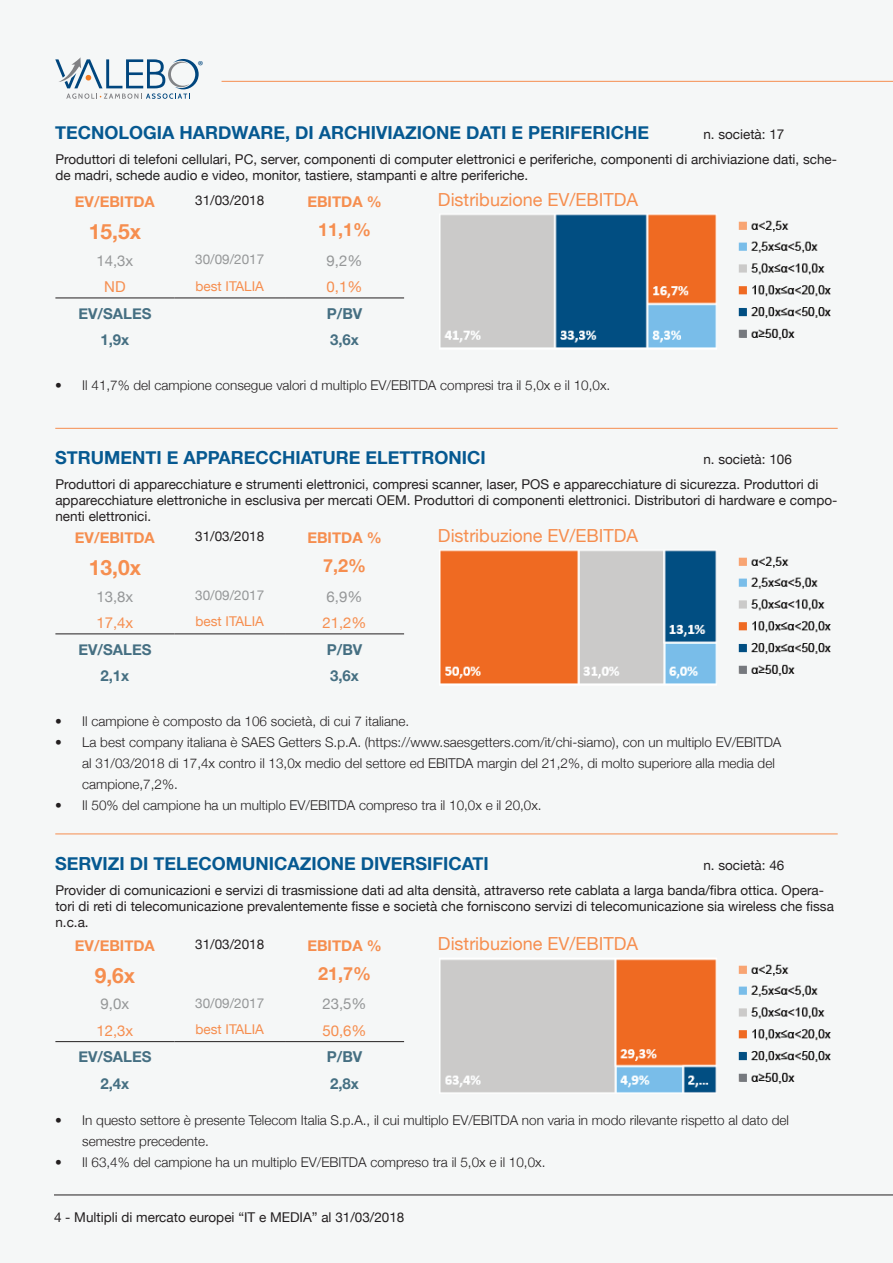
<style>
.page{position:relative;width:893px;height:1263px;background:#f5f7f7}
.page>*{position:absolute;margin:0;border:0;box-sizing:border-box;transform-origin:0 0}
.t1{font:700 21px "Helvetica Neue";color:#f68e4f}
.t2{font:700 18px "Helvetica Neue";color:#065991}
.t3{font:18px "Helvetica Neue";color:#f68e4f}
.t4{font:700 18px "Helvetica Neue";color:#f68e4f}
.t5{font:700 15px "Helvetica Neue";color:#456f82}
.t6{font:700 15px "Helvetica Neue";color:#f68e4f}
.t7{font:15px "Helvetica Neue";color:#959798}
.t8{font:15px "Helvetica Neue";color:#f68e4f}
.t9{font:13.5px/16.2px "Helvetica Neue";color:#231f20}
.t10{font:300 13.5px/21px "Helvetica Neue";color:#231f20}
.t11{font:13.5px "Helvetica Neue";color:#959798}
.t12{font:13.5px "Helvetica Neue";color:#f68e4f}
.t13{font:13.2px "Myriad Pro";color:#00467e}
</style>
<div class="page">
<hr style="left:54px;top:1194px;width:839px;height:1px;background:#231f20">
<img style="left:440px;top:550px;width:391px;height:134px">
<hr style="left:55px;top:634px;width:119px;height:1px;background:#231f20">
<hr style="left:174px;top:634px;width:111px;height:1px;background:#231f20">
<hr style="left:285px;top:634px;width:119px;height:1px;background:#231f20">
<img style="left:440px;top:959px;width:391px;height:134px">
<hr style="left:55px;top:1041px;width:119px;height:1px;background:#231f20">
<hr style="left:174px;top:1041px;width:111px;height:1px;background:#231f20">
<hr style="left:285px;top:1041px;width:119px;height:1px;background:#231f20">
<img style="left:440px;top:214px;width:391px;height:134px">
<hr style="left:55px;top:298px;width:119px;height:1px;background:#231f20">
<hr style="left:174px;top:298px;width:111px;height:1px;background:#231f20">
<hr style="left:285px;top:298px;width:119px;height:1px;background:#231f20">
<hr style="left:222px;top:81px;width:671px;height:1px;background:#f68e4f">
<svg style="left:55px;top:57px;width:144px;height:42px"></svg>
<hr style="left:55px;top:428px;width:783px;height:1px;background:#f68e4f">
<hr style="left:55px;top:833px;width:783px;height:1px;background:#f68e4f">
<p class="t13" style="left:198px;top:58px;width:7px">®</p>
<h2 class="t2" style="left:55px;top:118px;width:595px">TECNOLOGIA HARDWARE, DI ARCHIVIAZIONE DATI E PERIFERICHE</h2>
<p class="t9" style="left:703px;top:127px;width:83px">n. società: 17</p>
<p class="t9" style="left:55px;top:151px;width:783px">Produttori di telefoni cellulari, PC, server, componenti di computer elettronici e periferiche, componenti di archiviazione dati, sche&shy;de madri, schede audio e video, monitor, tastiere, stampanti e altre periferiche.</p>
<p class="t6" style="left:75px;top:190px;width:81px">EV/EBITDA</p>
<p class="t9" style="left:195px;top:193px;width:71px">31/03/2018</p>
<p class="t6" style="left:307px;top:190px;width:76px">EBITDA %</p>
<h1 class="t1" style="left:89px;top:215px;width:54px">15,5x</h1>
<h2 class="t4" style="left:318px;top:216px;width:55px">11,1%</h2>
<p class="t7" style="left:96px;top:249px;width:38px">14,3x</p>
<p class="t11" style="left:195px;top:250px;width:71px">30/09/2017</p>
<p class="t7" style="left:327px;top:249px;width:37px">9,2%</p>
<p class="t8" style="left:104px;top:276px;width:23px">ND</p>
<p class="t12" style="left:195px;top:276px;width:70px">best ITALIA</p>
<p class="t8" style="left:327px;top:276px;width:37px">0,1%</p>
<p class="t5" style="left:78px;top:301px;width:75px">EV/SALES</p>
<p class="t5" style="left:327px;top:301px;width:37px">P/BV</p>
<p class="t5" style="left:100px;top:328px;width:30px">1,9x</p>
<p class="t5" style="left:330px;top:328px;width:30px">3,6x</p>
<h2 class="t3" style="left:438px;top:187px;width:202px">Distribuzione EV/EBITDA</h2>
<p class="t10" style="left:55px;top:374px;width:556px">• Il 41,7% del campione consegue valori d multiplo EV/EBITDA compresi tra il 5,0x e il 10,0x.</p>
<h2 class="t2" style="left:55px;top:443px;width:432px">STRUMENTI E APPARECCHIATURE ELETTRONICI</h2>
<p class="t9" style="left:703px;top:452px;width:90px">n. società: 106</p>
<p class="t9" style="left:55px;top:477px;width:783px">Produttori di apparecchiature e strumenti elettronici, compresi scanner, laser, POS e apparecchiature di sicurezza. Produttori di apparecchiature elettroniche in esclusiva per mercati OEM. Produttori di componenti elettronici. Distributori di hardware e compo&shy;nenti elettronici.</p>
<p class="t6" style="left:75px;top:526px;width:81px">EV/EBITDA</p>
<p class="t9" style="left:195px;top:529px;width:71px">31/03/2018</p>
<p class="t6" style="left:307px;top:526px;width:76px">EBITDA %</p>
<h1 class="t1" style="left:89px;top:551px;width:54px">13,0x</h1>
<h2 class="t4" style="left:323px;top:552px;width:45px">7,2%</h2>
<p class="t7" style="left:96px;top:585px;width:38px">13,8x</p>
<p class="t11" style="left:195px;top:586px;width:71px">30/09/2017</p>
<p class="t7" style="left:327px;top:585px;width:37px">6,9%</p>
<p class="t8" style="left:96px;top:612px;width:38px">17,4x</p>
<p class="t12" style="left:195px;top:612px;width:70px">best ITALIA</p>
<p class="t8" style="left:322px;top:612px;width:46px">21,2%</p>
<p class="t5" style="left:78px;top:637px;width:75px">EV/SALES</p>
<p class="t5" style="left:327px;top:637px;width:37px">P/BV</p>
<p class="t5" style="left:100px;top:664px;width:30px">2,1x</p>
<p class="t5" style="left:330px;top:664px;width:30px">3,6x</p>
<h2 class="t3" style="left:438px;top:523px;width:202px">Distribuzione EV/EBITDA</h2>
<p class="t10" style="left:55px;top:710px;width:355px">• Il campione è composto da 106 società, di cui 7 italiane.</p>
<p class="t10" style="left:82px;top:731px;width:701px;text-indent:-27px">• La best company italiana è SAES Getters S.p.A. (https://www.saesgetters.com/it/chi-siamo), con un multiplo EV/EBITDA al 31/03/2018 di 17,4x contro il 13,0x medio del settore ed EBITDA margin del 21,2%, di molto superiore alla media del campione,7,2%.</p>
<p class="t10" style="left:55px;top:794px;width:488px">• Il 50% del campione ha un multiplo EV/EBITDA compreso tra il 10,0x e il 20,0x.</p>
<h2 class="t2" style="left:55px;top:849px;width:435px">SERVIZI DI TELECOMUNICAZIONE DIVERSIFICATI</h2>
<p class="t9" style="left:703px;top:857px;width:83px">n. società: 46</p>
<p class="t9" style="left:55px;top:882px;width:780px">Provider di comunicazioni e servizi di trasmissione dati ad alta densità, attraverso rete cablata a larga banda/fibra ottica. Opera&shy;tori di reti di telecomunicazione prevalentemente fisse e società che forniscono servizi di telecomunicazione sia wireless che fissa n.c.a.</p>
<p class="t6" style="left:75px;top:933px;width:81px">EV/EBITDA</p>
<p class="t9" style="left:195px;top:937px;width:71px">31/03/2018</p>
<p class="t6" style="left:307px;top:933px;width:76px">EBITDA %</p>
<h1 class="t1" style="left:95px;top:959px;width:42px">9,6x</h1>
<h2 class="t4" style="left:318px;top:959px;width:55px">21,7%</h2>
<p class="t7" style="left:101px;top:993px;width:30px">9,0x</p>
<p class="t11" style="left:195px;top:993px;width:71px">30/09/2017</p>
<p class="t7" style="left:322px;top:993px;width:46px">23,5%</p>
<p class="t8" style="left:96px;top:1019px;width:38px">12,3x</p>
<p class="t12" style="left:195px;top:1020px;width:70px">best ITALIA</p>
<p class="t8" style="left:322px;top:1019px;width:46px">50,6%</p>
<p class="t5" style="left:78px;top:1045px;width:75px">EV/SALES</p>
<p class="t5" style="left:327px;top:1045px;width:37px">P/BV</p>
<p class="t5" style="left:100px;top:1072px;width:30px">2,4x</p>
<p class="t5" style="left:330px;top:1072px;width:30px">2,8x</p>
<h2 class="t3" style="left:438px;top:930px;width:202px">Distribuzione EV/EBITDA</h2>
<p class="t10" style="left:82px;top:1109px;width:708px;text-indent:-27px">• In questo settore è presente Telecom Italia S.p.A., il cui multiplo EV/EBITDA non varia in modo rilevante rispetto al dato del semestre precedente.</p>
<p class="t10" style="left:55px;top:1151px;width:492px">• Il 63,4% del campione ha un multiplo EV/EBITDA compreso tra il 5,0x e il 10,0x.</p>
<p class="t9" style="left:54px;top:1210px;width:352px">4 - Multipli di mercato europei “IT e MEDIA” al 31/03/2018</p>
</div>
